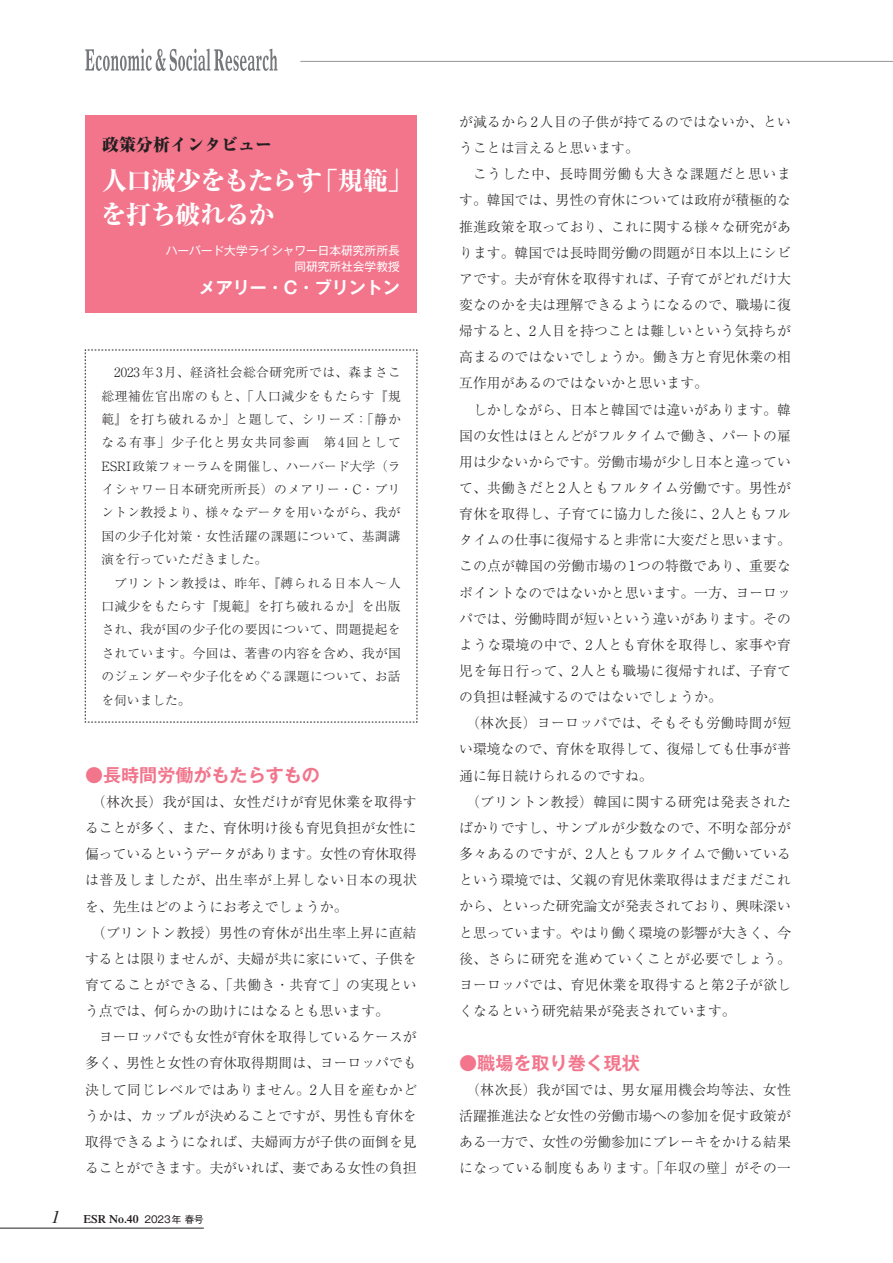
<style>
.page{position:relative;width:893px;height:1263px;background:#fff}
.page>*{position:absolute;margin:0;border:0;box-sizing:border-box;transform-origin:0 0}
.t1{font:800 25.5px/34px "Ryumin Pr 6 N";letter-spacing:-.035em;color:#fff}
.t2{font:700 18px "Gothic MB101 Pr 6 N De";color:#f2758c}
.t3{font:700 16.95px "Gothic MB101 Pr 6 N De";color:#fff}
.t4{font:800 expanded 16.95px "Ryumin Pr 6 N";color:#231f20}
.t5{font:300 13.8px/26.1px "Ryumin Pr 6 N";color:#231f20}
.t6{font:300 13.8px "Ryumin Pr 6 N";letter-spacing:.02em;color:#231f20}
.t7{font:300 13.8px "Ryumin Pr 6 N";letter-spacing:.025em;color:#231f20}
.t8{font:300 13.8px "Ryumin Pr 6 N";letter-spacing:.05em;color:#231f20}
.t9{font:300 12.75px/23.4px "Ryumin Pr 6 N";letter-spacing:.025em;color:#231f20;text-align:justify}
.t10{font:11.7px/15.9px "Gothic MB101 Pr 6 N";color:#fff;text-align:right}
.t11{font:600 11.7px "Times LT Std";color:#231f20}
.s1{font-weight:400;font-style:italic;font-size:18px}
.s2{font-family:"Ryumin Pr 6 N";font-weight:300}
.s3{font-family:"Gothic MB101 Pr 6 N";font-weight:400;font-size:9.6px}
</style>
<div class="page">
<div style="left:85px;top:115px;width:332px;height:198px;background:#f2758c"></div>
<svg style="left:85px;top:350px;width:333px;height:373px"></svg>
<hr style="left:0;top:1228px;width:204px;height:1px;background:#231f20">
<hr style="left:300px;top:61px;width:593px;height:1px;background:#939598">
<svg style="left:85px;top:49px;width:192px;height:22px"></svg>
<p class="t4" style="left:102px;top:131px;width:172px">政策分析インタビュー</p>
<h1 class="t1" style="left:101px;top:163px;width:313px">人口減少をもたらす「規範」を打ち破れるか</h1>
<p class="t10" style="left:166px;top:242px;width:235px">ハーバード大学ライシャワー日本研究所所長同研究所社会学教授</p>
<p class="t3" style="left:199px;top:273px;width:202px">メアリー・C・ブリントン</p>
<p class="t9" style="left:101px;top:360px;width:301px;text-indent:13px">2023年3月、経済社会総合研究所では、森まさこ総理補佐官出席のもと、「人口減少をもたらす『規範』を打ち破れるか」と題して、シリーズ：「静かなる有事」少子化と男女共同参画　第4回としてESRI政策フォーラムを開催し、ハーバード大学（ライシャワー日本研究所所長）のメアリー・C・ブリントン教授より、様々なデータを用いながら、我が国の少子化対策・女性活躍の課題について、基調講演を行っていただきました。</p>
<p class="t9" style="left:101px;top:570px;width:301px;text-indent:13px">ブリントン教授は、昨年、『縛られる日本人～人口減少をもたらす『規範』を打ち破れるか』を出版され、我が国の少子化の要因について、問題提起をされています。今回は、著書の内容を含め、我が国のジェンダーや少子化をめぐる課題について、お話を伺いました。</p>
<h2 class="t2" style="left:85px;top:761px;width:236px">●長時間労働がもたらすもの</h2>
<p class="t7" style="left:92px;top:791px;width:326px">（林次長）我が国は、女性だけが育児休業を取得す</p>
<p class="t5" style="left:85px;top:814px;width:333px">ることが多く、また、育休明け後も育児負担が女性に</p>
<p class="t5" style="left:85px;top:840px;width:333px">偏っているというデータがあります。女性の育休取得</p>
<p class="t8" style="left:85px;top:869px;width:333px">は普及しましたが、出生率が上昇しない日本の現状</p>
<p class="t5" style="left:85px;top:892px;width:264px">を、先生はどのようにお考えでしょうか。</p>
<p class="t7" style="left:92px;top:922px;width:326px">（ブリントン教授）男性の育休が出生率上昇に直結</p>
<p class="t5" style="left:85px;top:945px;width:333px">するとは限りませんが、夫婦が共に家にいて、子供を</p>
<p class="t7" style="left:85px;top:974px;width:333px">育てることができる、「共働き・共育て」の実現とい</p>
<p class="t5" style="left:85px;top:997px;width:306px">う点では、何らかの助けにはなるとも思います。</p>
<p class="t5" style="left:99px;top:1023px;width:319px">ヨーロッパでも女性が育休を取得しているケースが</p>
<p class="t5" style="left:85px;top:1049px;width:333px">多く、男性と女性の育休取得期間は、ヨーロッパでも</p>
<p class="t6" style="left:85px;top:1078px;width:333px">決して同じレベルではありません。2人目を産むかど</p>
<p class="t5" style="left:85px;top:1102px;width:333px">うかは、カップルが決めることですが、男性も育休を</p>
<p class="t5" style="left:85px;top:1128px;width:333px">取得できるようになれば、夫婦両方が子供の面倒を見</p>
<p class="t5" style="left:85px;top:1154px;width:333px">ることができます。夫がいれば、妻である女性の負担</p>
<p class="t11" style="left:51px;top:1212px;width:154px"><span class="s1">1</span><span class="s2">　　</span>ESR No.40 <span class="s3">2023年 春号</span></p>
<p class="t5" style="left:459px;top:108px;width:333px">が減るから2人目の子供が持てるのではないか、ということは言えると思います。</p>
<p class="t5" style="left:459px;top:160px;width:333px;text-align:justify;text-indent:14px">こうした中、長時間労働も大きな課題だと思います。韓国では、男性の育休については政府が積極的な推進政策を取っており、これに関する様々な研究があります。韓国では長時間労働の問題が日本以上にシビアです。夫が育休を取得すれば、子育てがどれだけ大変なのかを夫は理解できるようになるので、職場に復帰すると、2人目を持つことは難しいという気持ちが高まるのではないでしょうか。働き方と育児休業の相互作用があるのではないかと思います。</p>
<p class="t5" style="left:473px;top:395px;width:319px">しかしながら、日本と韓国では違いがあります。韓</p>
<p class="t5" style="left:459px;top:422px;width:333px">国の女性はほとんどがフルタイムで働き、パートの雇</p>
<p class="t5" style="left:459px;top:448px;width:333px">用は少ないからです。労働市場が少し日本と違ってい</p>
<p class="t5" style="left:459px;top:474px;width:333px">て、共働きだと2人ともフルタイム労働です。男性が</p>
<p class="t6" style="left:459px;top:503px;width:333px">育休を取得し、子育てに協力した後に、2人ともフル</p>
<p class="t5" style="left:459px;top:526px;width:333px">タイムの仕事に復帰すると非常に大変だと思います。</p>
<p class="t5" style="left:459px;top:552px;width:333px">この点が韓国の労働市場の1つの特徴であり、重要な</p>
<p class="t5" style="left:459px;top:578px;width:333px">ポイントなのではないかと思います。一方、ヨーロッ</p>
<p class="t5" style="left:459px;top:605px;width:333px">パでは、労働時間が短いという違いがあります。その</p>
<p class="t6" style="left:459px;top:634px;width:333px">ような環境の中で、2人とも育休を取得し、家事や育</p>
<p class="t6" style="left:459px;top:660px;width:333px">児を毎日行って、2人とも職場に復帰すれば、子育て</p>
<p class="t5" style="left:459px;top:683px;width:264px">の負担は軽減するのではないでしょうか。</p>
<p class="t7" style="left:466px;top:712px;width:326px">（林次長）ヨーロッパでは、そもそも労働時間が短</p>
<p class="t5" style="left:459px;top:735px;width:333px">い環境なので、育休を取得して、復帰しても仕事が普</p>
<p class="t5" style="left:459px;top:762px;width:195px">通に毎日続けられるのですね。</p>
<p class="t7" style="left:466px;top:791px;width:326px">（ブリントン教授）韓国に関する研究は発表された</p>
<p class="t5" style="left:459px;top:814px;width:333px">ばかりですし、サンプルが少数なので、不明な部分が</p>
<p class="t6" style="left:459px;top:843px;width:333px">多々あるのですが、2人ともフルタイムで働いている</p>
<p class="t5" style="left:459px;top:866px;width:333px">という環境では、父親の育児休業取得はまだまだこれ</p>
<p class="t5" style="left:459px;top:892px;width:333px">から、といった研究論文が発表されており、興味深い</p>
<p class="t5" style="left:459px;top:918px;width:333px">と思っています。やはり働く環境の影響が大きく、今</p>
<p class="t8" style="left:459px;top:948px;width:333px">後、さらに研究を進めていくことが必要でしょう。</p>
<p class="t5" style="left:459px;top:971px;width:333px">ヨーロッパでは、育児休業を取得すると第2子が欲し</p>
<p class="t5" style="left:459px;top:997px;width:278px">くなるという研究結果が発表されています。</p>
<h2 class="t2" style="left:459px;top:1048px;width:182px">●職場を取り巻く現状</h2>
<p class="t5" style="left:459px;top:1075px;width:333px;text-align:center">（林次長）我が国では、男女雇用機会均等法、女性活躍推進法など女性の労働市場への参加を促す政策がある一方で、女性の労働参加にブレーキをかける結果になっている制度もあります。「年収の壁」がその一</p>
</div>
